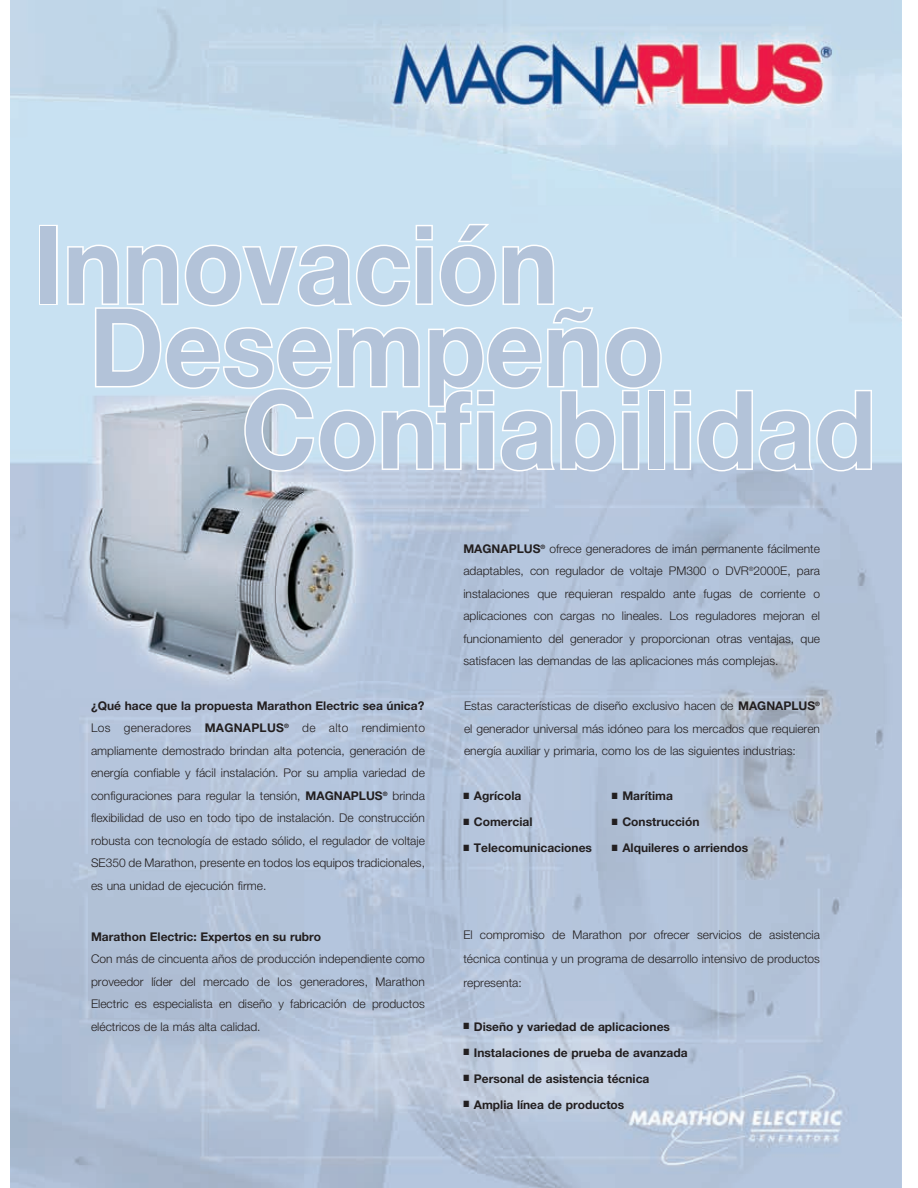
<style>
.page{position:relative;width:918px;height:1188px;background:#fff}
.page>*{position:absolute;margin:0;border:0;box-sizing:border-box;transform-origin:0 0}
.t1{font:700 108px "Helvetica Neue";color:#b3c3d9;scale:.93 1}
.t2{font:300 12px/22.5px "Helvetica Neue";color:#231f20;text-align:justify}
.t3{font:700 12px "Helvetica Neue";color:#231f20}
.s1{font-weight:700}
</style>
<div class="page">
<img style="left:10px;top:0;width:891px;height:1188px">
<div style="left:39px;top:225px;width:19px;height:80px;border:3px solid #fff"></div>
<svg style="left:66px;top:221px;width:597px;height:252px;background:#cfe3f0"></svg>
<div style="left:648px;top:390px;width:17px;height:80px;border:3px solid #fff"></div>
<svg style="left:672px;top:388px;width:202px;height:85px"></svg>
<h1 class="t1" style="left:34px;top:198px;width:565px">Innovación</h1>
<h1 class="t1" style="left:89px;top:281px;width:619px">Desempeño</h1>
<h1 class="t1" style="left:242px;top:363px;width:683px">Confiabilidad</h1>
<p class="t2" style="left:91px;top:694px;width:336px"><span class="s1">¿Qué hace que la propuesta Marathon Electric sea única?<br></span>Los generadores <span class="s1">MagnaPLUS</span><sup>®</sup> de alto rendimiento ampliamente demostrado brindan alta potencia, generación de energía confiable y fácil instalación. Por su amplia variedad de configuraciones para regular la tensión, <span class="s1">MagnaPLUS</span><sup>®</sup> brinda flexibilidad de uso en todo tipo de instalación. De construcción robusta con tecnología de estado sólido, el regulador de voltaje SE350 de Marathon, presente en todos los equipos tradicionales, es una unidad de ejecución firme.</p>
<p class="t3" style="left:91px;top:929px;width:232px">Marathon Electric: Expertos en su rubro</p>
<p class="t2" style="left:91px;top:947px;width:335px">Con más de cincuenta años de producción independiente como proveedor líder del mercado de los generadores, Marathon Electric es especialista en diseño y fabricación de productos eléctricos de la más alta calidad.</p>
<p class="t2" style="left:463px;top:537px;width:358px"><span class="s1">MagnaPLUS</span><sup>®</sup> ofrece generadores de imán permanente fácilmente adaptables, con regulador de voltaje PM300 o DVR<sup>®</sup>2000E, para instalaciones que requieran respaldo ante fugas de corriente o aplicaciones con cargas no lineales. Los reguladores mejoran el funcionamiento del generador y proporcionan otras ventajas, que satisfacen las demandas de las aplicaciones más complejas.</p>
<p class="t2" style="left:464px;top:695px;width:358px">Estas características de diseño exclusivo hacen de <span class="s1">MagnaPLUS</span><sup>® </sup>el generador universal más idóneo para los mercados que requieren energía auxiliar y primaria, como los de las siguientes industrias:</p>
<p class="t3" style="left:463px;top:789px;width:60px">■ Agrícola</p>
<p class="t3" style="left:612px;top:789px;width:63px">■ Marítima</p>
<p class="t3" style="left:463px;top:815px;width:71px">■ Comercial</p>
<p class="t3" style="left:612px;top:815px;width:89px">■ Construcción</p>
<p class="t3" style="left:463px;top:841px;width:130px">■ Telecomunicaciones</p>
<p class="t3" style="left:612px;top:841px;width:138px">■ Alquileres o arriendos</p>
<p class="t2" style="left:463px;top:923px;width:358px;line-height:24px">El compromiso de Marathon por ofrecer servicios de asistencia técnica continua y un programa de desarrollo intensivo de productos representa:</p>
<p class="t3" style="left:463px;top:1019px;width:208px">■ Diseño y variedad de aplicaciones</p>
<p class="t3" style="left:463px;top:1045px;width:226px">■ Instalaciones de prueba de avanzada</p>
<p class="t3" style="left:463px;top:1071px;width:188px">■ Personal de asistencia técnica</p>
<p class="t3" style="left:463px;top:1097px;width:162px">■ Amplia línea de productos</p>
</div>
